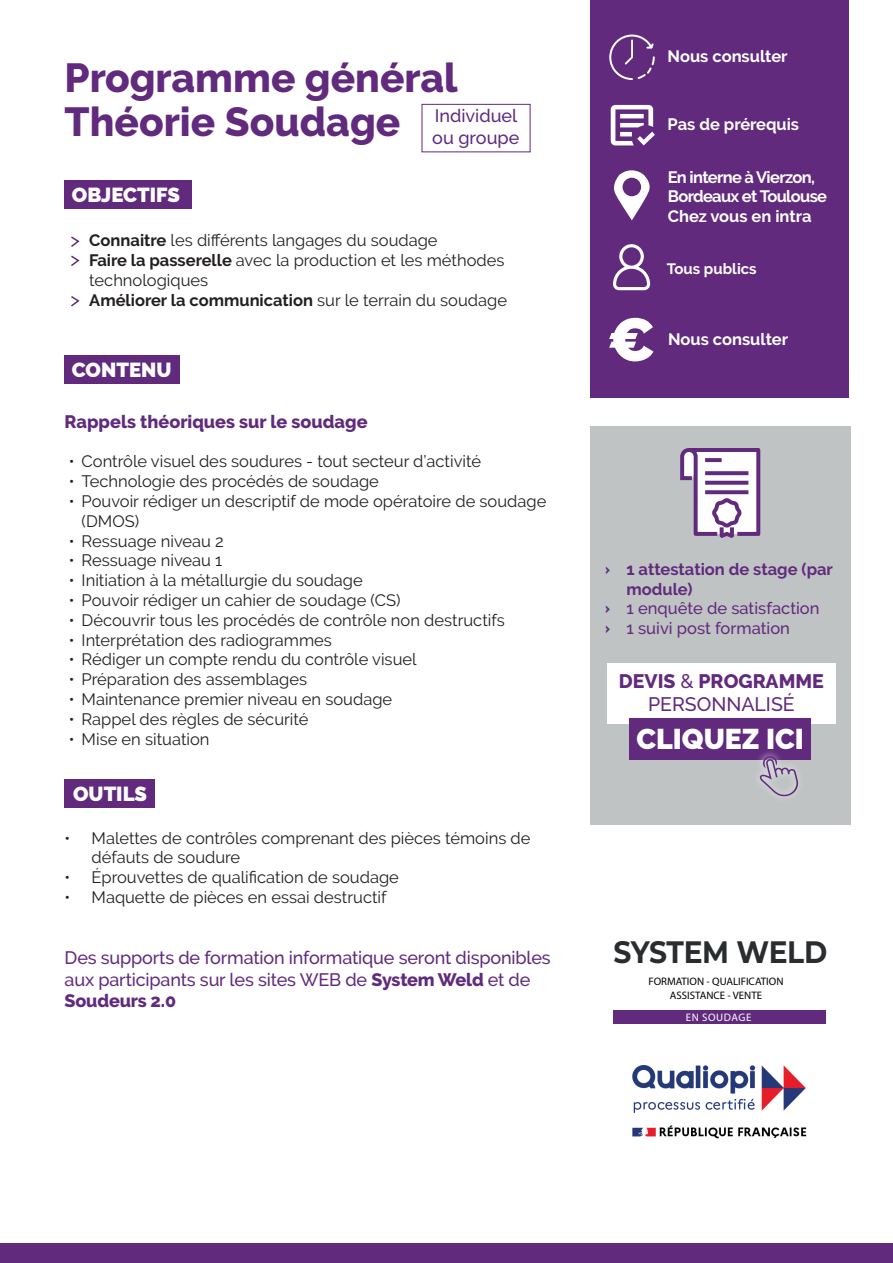
<style>
.page{position:relative;width:893px;height:1263px;background:#fff}
.page>*{position:absolute;margin:0;border:0;box-sizing:border-box;transform-origin:0 0}
.t1{font:800 40.5px/43.5px "Raleway";color:#612a7d}
.t2{font:700 31.05px "Montserrat";letter-spacing:-.015em;color:#292d2f;scale:.91 1}
.t3{font:900 28.5px "Raleway";color:#fff}
.t4{font:900 20.25px "Raleway";color:#fff}
.t5{font:800 19.5px/23.4px "Raleway";color:#612a7d;text-align:center}
.t6{font:500 18px/21.6px "Raleway";letter-spacing:-.01em;color:#612a7d}
.t7{font:800 18px "Raleway";color:#612a7d}
.t8{font:16.5px/19.8px "Raleway";color:#231f20}
.t9{font:700 16.5px/19.8px "Raleway";letter-spacing:-.04em;color:#fff}
.t10{font:500 16.5px "Raleway";color:#612a7d}
.t11{font:700 16.5px "Raleway";letter-spacing:-.005em;color:#fff}
.t12{font:700 16.5px "Raleway";color:#612a7d}
.t13{font:700 15px "Raleway";color:#fff}
.t14{font:10.95px/14.7px "Myriad Pro";color:#000001;text-align:center}
.t15{font:10.95px "Myriad Pro";letter-spacing:.05em;color:#fff}
.s1{font-weight:700}
.s2{font-weight:800}
.s3{font-family:"DIN2014"}
.s4{font-family:"DIN2014";font-weight:700}
.s5{font-weight:500}
</style>
<div class="page">
<div style="left:591px;top:0;width:258px;height:397px;background:#612a7d"></div>
<div style="left:590px;top:427px;width:261px;height:398px;background:#bfc3c3"></div>
<div style="left:65px;top:181px;width:127px;height:28px;background:#612a7d"></div>
<div style="left:65px;top:355px;width:115px;height:28px;background:#612a7d"></div>
<div style="left:614px;top:1011px;width:212px;height:13px;background:#612a7d"></div>
<img style="left:632px;top:1065px;width:175px;height:74px">
<svg style="left:71px;top:236px;width:9px;height:11px"></svg>
<svg style="left:71px;top:255px;width:9px;height:11px"></svg>
<svg style="left:71px;top:296px;width:9px;height:11px"></svg>
<svg style="left:614px;top:170px;width:36px;height:50px"></svg>
<svg style="left:609px;top:318px;width:44px;height:43px"></svg>
<svg style="left:609px;top:34px;width:46px;height:46px"></svg>
<svg style="left:613px;top:244px;width:37px;height:46px"></svg>
<svg style="left:680px;top:448px;width:81px;height:90px;background:#c4b4ce"></svg>
<svg style="left:611px;top:105px;width:44px;height:40px"></svg>
<div style="left:0;top:1243px;width:893px;height:20px;background:#612a7d"></div>
<div style="left:607px;top:663px;width:229px;height:60px;background:#fff"></div>
<div style="left:630px;top:719px;width:181px;height:41px;background:#612a7d"></div>
<svg style="left:758px;top:752px;width:40px;height:45px"></svg>
<div style="left:422px;top:104px;width:108px;height:48px;border:1px solid #612a7d"></div>
<div style="left:65px;top:779px;width:90px;height:28px;background:#612a7d"></div>
<h1 class="t1" style="left:65px;top:56px;width:395px">Programme général<br>Théorie Soudage</h1>
<p class="t6" style="left:432px;top:105px;width:89px">Individuel ou groupe</p>
<p class="t4" style="left:72px;top:183px;width:110px">OBJECTIFS</p>
<p class="t8" style="left:89px;top:230px;width:419px"><span class="s1">Connaitre</span> les différents langages du soudage<br><span class="s1">Faire la passerelle</span> avec la production et les méthodes technologiques<br><span class="s1">Améliorer la communication</span> sur le terrain du soudage</p>
<p class="t4" style="left:72px;top:358px;width:101px">CONTENU</p>
<p class="t7" style="left:65px;top:411px;width:304px">Rappels théoriques sur le soudage</p>
<p class="t8" style="left:69px;top:452px;width:414px">• Contrôle visuel des soudures - tout secteur d’activité</p>
<p class="t8" style="left:69px;top:471px;width:312px">• Technologie des procédés de soudage</p>
<p class="t8" style="left:82px;top:491px;width:466px;text-indent:-13px">• Pouvoir rédiger un descriptif de mode opératoire de soudage (DMOS)</p>
<p class="t8" style="left:69px;top:531px;width:156px">• Ressuage niveau 2</p>
<p class="t8" style="left:69px;top:551px;width:155px">• Ressuage niveau 1</p>
<p class="t8" style="left:69px;top:570px;width:295px">• Initiation à la métallurgie du soudage</p>
<p class="t8" style="left:69px;top:590px;width:333px">• Pouvoir rédiger un cahier de soudage (CS)</p>
<p class="t8" style="left:69px;top:610px;width:438px">• Découvrir tous les procédés de contrôle non destructifs</p>
<p class="t8" style="left:69px;top:630px;width:265px">• Interprétation des radiogrammes</p>
<p class="t8" style="left:69px;top:650px;width:349px">• Rédiger un compte rendu du contrôle visuel</p>
<p class="t8" style="left:69px;top:669px;width:240px">• Préparation des assemblages</p>
<p class="t8" style="left:69px;top:689px;width:325px">• Maintenance premier niveau en soudage</p>
<p class="t8" style="left:69px;top:709px;width:241px">• Rappel des règles de sécurité</p>
<p class="t8" style="left:69px;top:729px;width:142px">• Mise en situation</p>
<p class="t4" style="left:73px;top:782px;width:75px">OUTILS</p>
<p class="t8" style="left:92px;top:828px;width:440px;text-indent:-27px">• Malettes de contrôles comprenant des pièces témoins de défauts de soudure</p>
<p class="t8" style="left:65px;top:867px;width:336px">• Éprouvettes de qualification de soudage</p>
<p class="t8" style="left:65px;top:887px;width:324px">• Maquette de pièces en essai destructif</p>
<p class="t6" style="left:65px;top:947px;width:488px">Des supports de formation informatique seront disponibles aux participants sur les sites WEB de <span class="s2">System Weld</span> et de<br><span class="s2">Soudeurs 2.0</span></p>
<p class="t11" style="left:668px;top:47px;width:122px">Nous consulter</p>
<p class="t11" style="left:668px;top:115px;width:133px">Pas de prérequis</p>
<p class="t9" style="left:668px;top:167px;width:161px">En interne à Vierzon,<br>Bordeaux et Toulouse<br>Chez vous en intra</p>
<p class="t13" style="left:667px;top:260px;width:91px">Tous publics</p>
<p class="t11" style="left:668px;top:329px;width:122px">Nous consulter</p>
<p class="t12" style="left:605px;top:559px;width:229px"><span class="s3">›</span> 1 attestation de stage (par</p>
<p class="t12" style="left:626px;top:579px;width:68px">module)</p>
<p class="t10" style="left:605px;top:599px;width:216px"><span class="s4">›</span> 1 enquête de satisfaction</p>
<p class="t10" style="left:605px;top:619px;width:186px"><span class="s4">›</span> 1 suivi post formation</p>
<p class="t5" style="left:619px;top:669px;width:206px">DEVIS <span class="s5">&amp;</span> PROGRAMME<br><span class="s5">PERSONNALISÉ</span></p>
<h3 class="t3" style="left:636px;top:723px;width:169px">CLIQUEZ ICI</h3>
<h2 class="t2" style="left:614px;top:930px;width:236px">SYSTEM WELD</h2>
<p class="t14" style="left:648px;top:973px;width:137px">FORMATION - QUALIFICATION<br>ASSISTANCE - VENTE</p>
<p class="t15" style="left:686px;top:1011px;width:67px">EN SOUDAGE</p>
</div>
